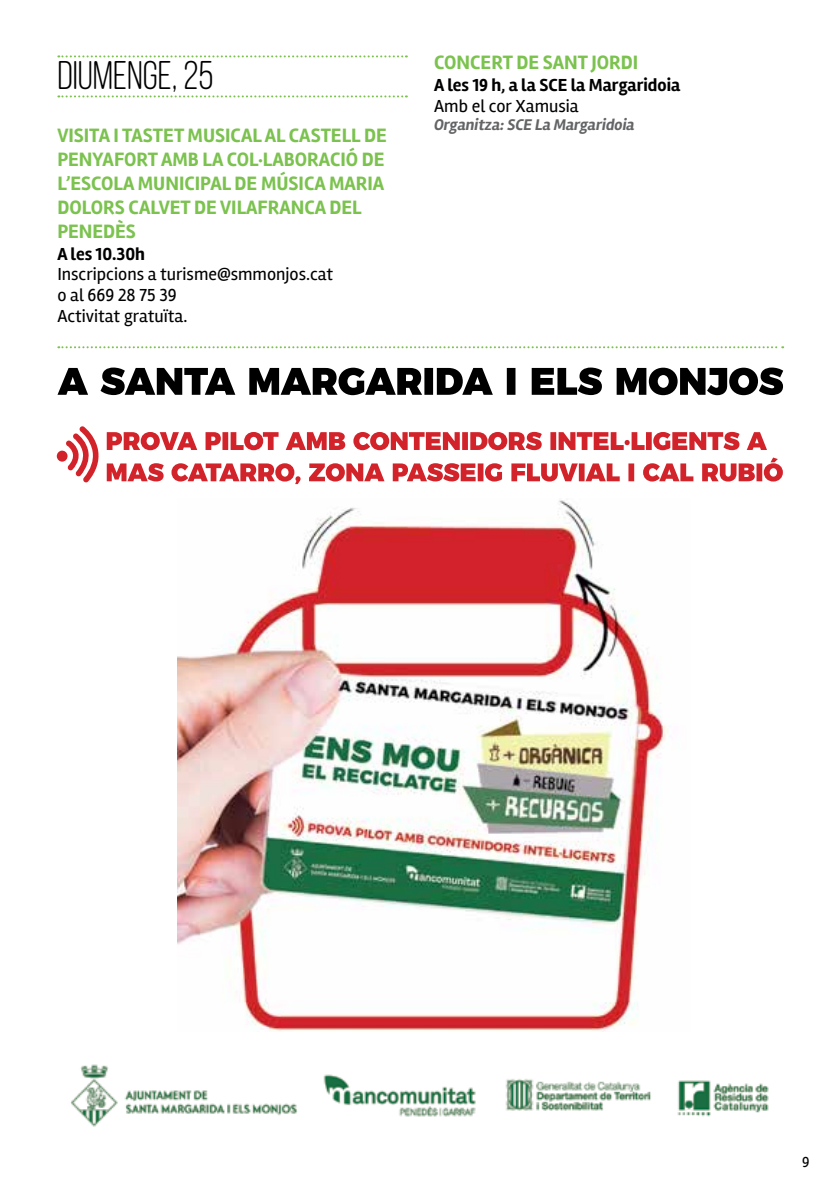
<style>
.page{position:relative;width:840px;height:1191px;background:#fff}
.page>*{position:absolute;margin:0;border:0;box-sizing:border-box;transform-origin:0 0}
.t1{font:40px "Clutch Sans";color:#000}
.t2{font:700 20px/24px "Rambla";color:#7bc24e}
.t3{font:18px/20.6px "Rambla";color:#000}
.t4{font:700 18px "Rambla";color:#000}
.t5{font:italic 700 16px "Rambla";color:#636466}
.t6{font:15px "Rambla";color:#000}
</style>
<div class="page">
<svg style="left:58px;top:346px;width:724px;height:2px"></svg>
<img style="left:71px;top:1064px;width:698px;height:63px">
<svg style="left:58px;top:55px;width:348px;height:2px"></svg>
<svg style="left:58px;top:95px;width:348px;height:2px"></svg>
<img style="left:178px;top:500px;width:490px;height:531px">
<svg style="left:57px;top:367px;width:725px;height:28px"></svg>
<svg style="left:66px;top:426px;width:33px;height:57px"></svg>
<div style="left:57px;top:450px;width:11px;height:12px;background:#d2232a;border-radius:50%"></div>
<svg style="left:107px;top:457px;width:675px;height:27px"></svg>
<svg style="left:107px;top:432px;width:659px;height:18px"></svg>
<h1 class="t1" style="left:57px;top:54px;width:158px">DIUMENGE, 25</h1>
<p class="t2" style="left:57px;top:124px;width:331px">VISITA I TASTET MUSICAL AL CASTELL DE<br>PENYAFORT AMB LA COL·LABORACIÓ DE<br>L’ESCOLA MUNICIPAL DE MÚSICA MARIA<br>DOLORS CALVET DE VILAFRANCA DEL<br>PENEDÈS</p>
<p class="t4" style="left:57px;top:243px;width:89px">A les 10.30h</p>
<p class="t3" style="left:57px;top:264px;width:277px">Inscripcions a turisme@smmonjos.cat o al 669 28 75 39<br>Activitat gratuïta.</p>
<p class="t2" style="left:434px;top:51px;width:205px">CONCERT DE SANT JORDI</p>
<p class="t4" style="left:434px;top:74px;width:247px">A les 19 h, a la SCE la Margaridoia</p>
<p class="t3" style="left:434px;top:95px;width:146px">Amb el cor Xamusia</p>
<p class="t5" style="left:434px;top:115px;width:202px">Organitza: SCE La Margaridoia</p>
<p class="t6" style="left:801px;top:1153px;width:9px">9</p>
</div>
